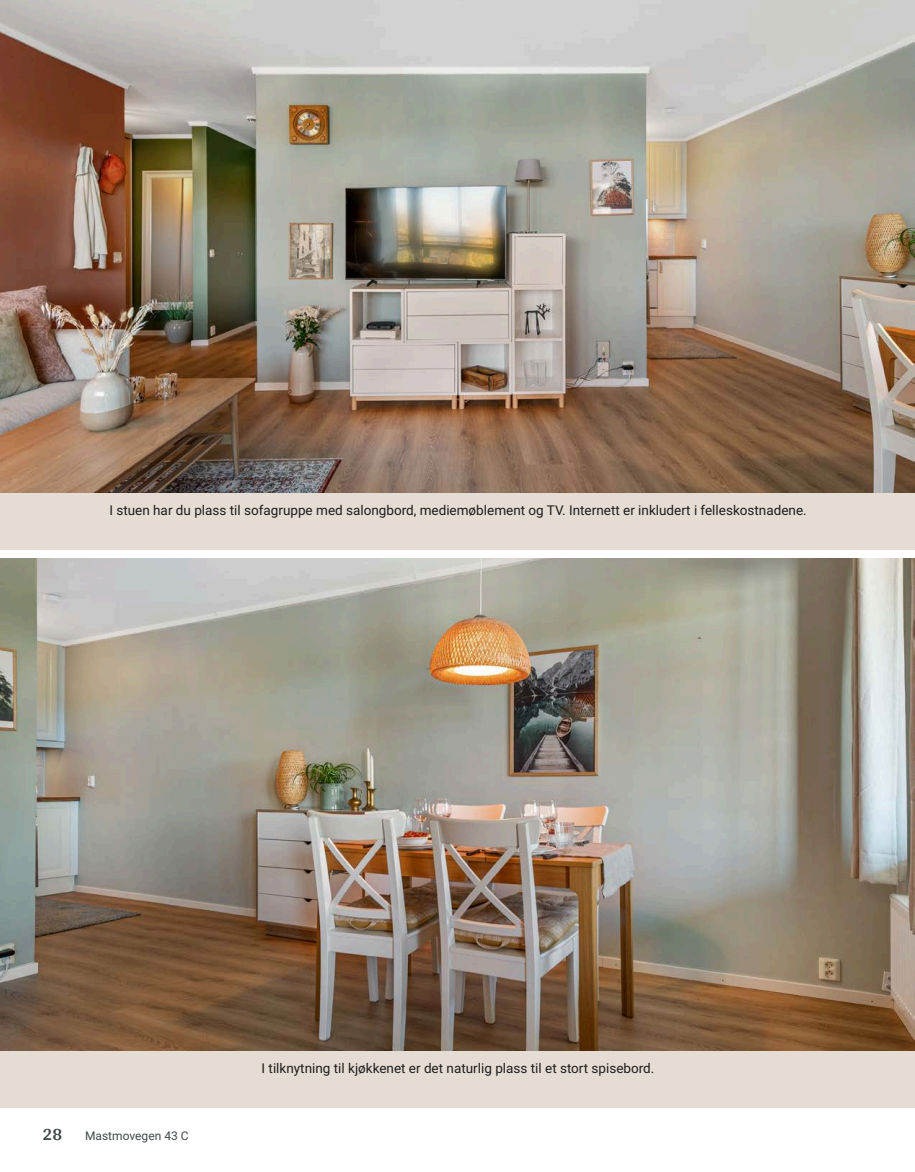
<style>
.page{position:relative;width:915px;height:1172px;background:#fff}
.page>*{position:absolute;margin:0;border:0;box-sizing:border-box;transform-origin:0 0}
.t1{font:700 18px "Arya";color:#414749}
.t2{font:13.5px "Roboto Vitec";color:#1d1d1b}
.t3{font:12px "Roboto Vitec";color:#414749}
</style>
<div class="page">
<div style="left:0;top:492px;width:914px;height:58px;background:#e5dcd4"></div>
<div style="left:0;top:1050px;width:914px;height:58px;background:#e5dcd4"></div>
<img style="left:0;top:0;width:914px;height:492px">
<img style="left:0;top:558px;width:914px;height:492px">
<hr style="left:914px;top:1050px;width:1px;height:58px;background:#e5dcd4">
<p class="t2" style="left:109px;top:501px;width:698px">I stuen har du plass til sofagruppe med salongbord, mediemøblement og TV. Internett er inkludert i felleskostnadene.</p>
<h1 class="t1" style="left:43px;top:1123px;width:21px">28</h1>
<p class="t3" style="left:85px;top:1127px;width:105px">Mastmovegen 43 C</p>
<p class="t2" style="left:261px;top:1059px;width:394px">I tilknytning til kjøkkenet er det naturlig plass til et stort spisebord.</p>
</div>
